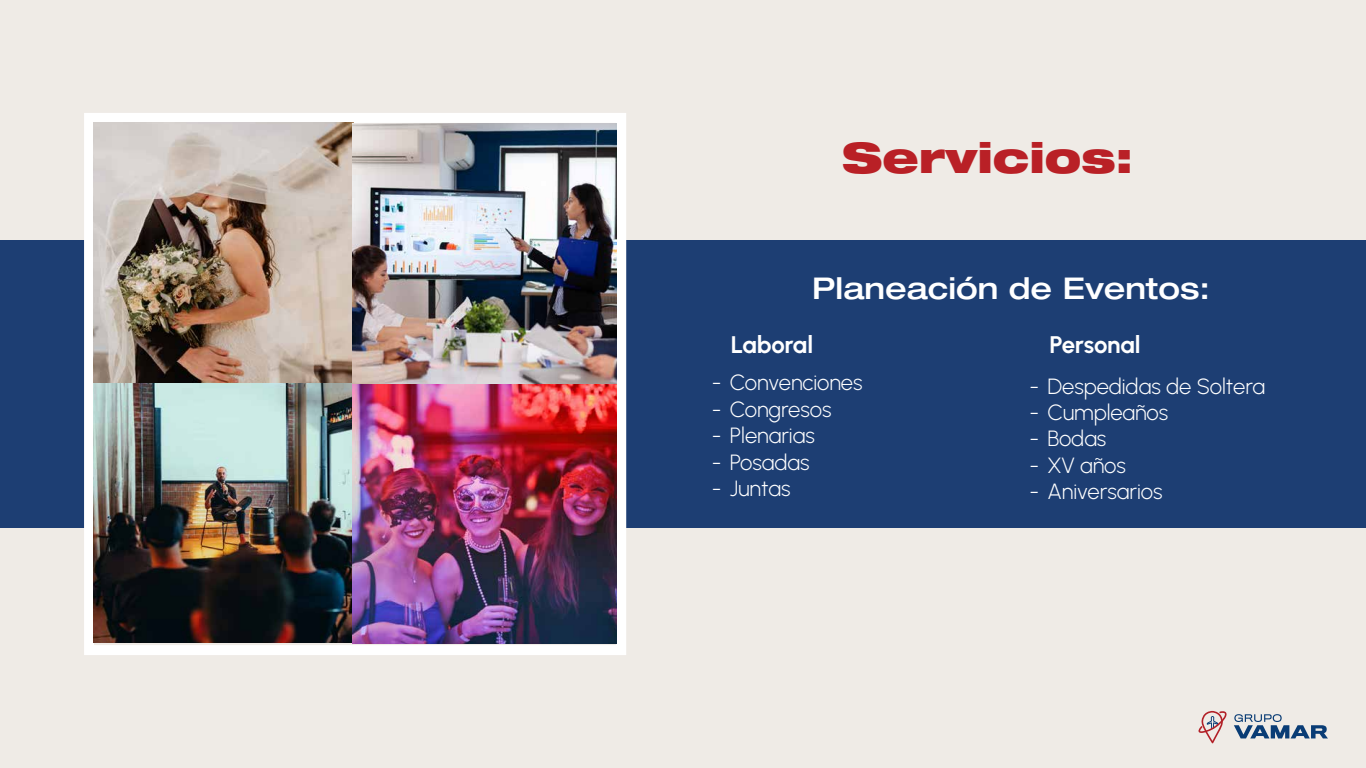
<style>
.page{position:relative;width:1366px;height:768px;background:#efebe6}
.page>*{position:absolute;margin:0;border:0;box-sizing:border-box;transform-origin:0 0}
.t1{font:900 expanded 42px "Helvetica Neue LT Pro";color:#b92026}
.t2{font:500 expanded 30px "Helvetica Neue LT Pro";color:#fff}
.t3{font:24px "Urbanist";letter-spacing:-.01em;color:#fff}
.t4{font:22px "Urbanist";letter-spacing:-.005em;color:#fff}
</style>
<div class="page">
<div style="left:0;top:240px;width:1366px;height:288px;background:#1d3e73"></div>
<div style="left:84px;top:113px;width:542px;height:542px;border:10px solid #fff"></div>
<svg style="left:1198px;top:711px;width:29px;height:32px"></svg>
<svg style="left:1234px;top:714px;width:94px;height:24px"></svg>
<img style="left:94px;top:122px;width:259px;height:520px">
<img style="left:353px;top:123px;width:264px;height:521px">
<h1 class="t1" style="left:842px;top:130px;width:292px">Servicios:</h1>
<h2 class="t2" style="left:812px;top:269px;width:399px">Planeación de Eventos:</h2>
<p class="t3" style="left:731px;top:329px;width:84px">Laboral</p>
<p class="t3" style="left:1050px;top:329px;width:93px">Personal</p>
<p class="t4" style="left:712px;top:368px;width:152px">- Convenciones</p>
<p class="t4" style="left:712px;top:395px;width:121px">- Congresos</p>
<p class="t4" style="left:712px;top:421px;width:104px">- Plenarias</p>
<p class="t4" style="left:712px;top:447px;width:99px">- Posadas</p>
<p class="t4" style="left:712px;top:474px;width:80px">- Juntas</p>
<p class="t4" style="left:1030px;top:371px;width:237px">- Despedidas de Soltera</p>
<p class="t4" style="left:1030px;top:398px;width:140px">- Cumpleaños</p>
<p class="t4" style="left:1030px;top:424px;width:78px">- Bodas</p>
<p class="t4" style="left:1030px;top:451px;width:98px">- XV años</p>
<p class="t4" style="left:1030px;top:477px;width:134px">- Aniversarios</p>
</div>
